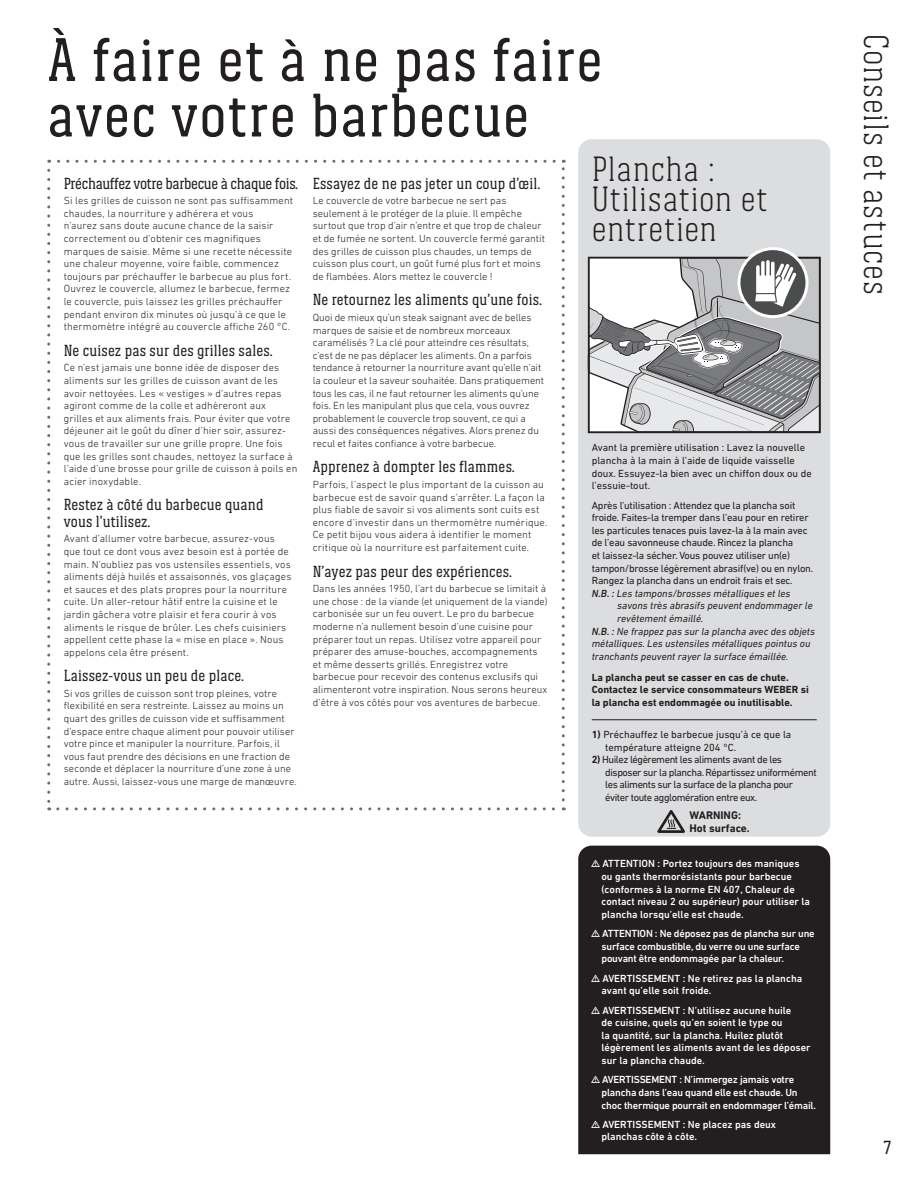
<style>
.page{position:relative;width:918px;height:1188px;background:#fff}
.page>*{position:absolute;margin:0;border:0;box-sizing:border-box;transform-origin:0 0}
.t1{font:63px/55.5px "Weber Serif";letter-spacing:.02em;color:#231f20}
.t2{font:300 36px/30px "Weber Serif";letter-spacing:.02em;color:#231f20}
.t3{font:19.5px "Weber Serif";color:#231f20}
.t4{font:16.5px/16.5px "Weber Serif";letter-spacing:.01em;color:#231f20}
.t5{font:16.5px "Weber Serif";letter-spacing:-.02em;color:#231f20}
.t6{font:700 11.25px/12.8px "DIN Next LT Pro";color:#231f20}
.t7{font:300 10.5px/12.6px "DIN Next LT Pro";letter-spacing:.01em;color:#231f20}
.t8{font:500 10.5px/12.6px "DIN Next LT Pro";color:#fff}
.t9{font:10.5px/12.6px "DIN Next LT Pro";letter-spacing:-.02em;color:#231f20}
.t10{font:500 10.5px/12.6px "DIN Next LT Pro";letter-spacing:-.02em;color:#fff}
.t11{font:10.5px/12.6px "DIN Next LT Pro";color:#231f20}
.t12{font:italic 10.5px "DIN Next LT Pro";color:#231f20}
.t13{font:10.5px/12.6px "DIN Next LT Pro";letter-spacing:-.04em;color:#231f20}
.t14{font:700 10.5px/12.6px "DIN Next LT Pro";color:#231f20}
.s1{font-weight:500;font-style:italic}
.s2{font-style:italic}
.s3{font-weight:500}
.s4{font-weight:700}
</style>
<div class="page">
<svg style="left:47px;top:170px;width:3px;height:640px"></svg>
<svg style="left:58px;top:807px;width:506px;height:3px"></svg>
<svg style="left:562px;top:160px;width:3px;height:640px"></svg>
<svg style="left:49px;top:160px;width:505px;height:3px"></svg>
<div style="left:578px;top:846px;width:252px;height:308px;background:#231f20"></div>
<div style="left:578px;top:139px;width:252px;height:698px;background:#dcdddf;border-radius:14px"></div>
<hr style="left:592px;top:720px;width:225px;height:1px;background:#231f20">
<svg style="left:657px;top:810px;width:28px;height:23px"></svg>
<svg style="left:588px;top:247px;width:233px;height:186px"></svg>
<svg style="left:591px;top:860px;width:9px;height:7px"></svg>
<svg style="left:591px;top:930px;width:9px;height:7px"></svg>
<svg style="left:591px;top:974px;width:9px;height:8px"></svg>
<svg style="left:591px;top:1006px;width:9px;height:8px"></svg>
<svg style="left:591px;top:1076px;width:9px;height:7px"></svg>
<svg style="left:591px;top:1121px;width:9px;height:7px"></svg>
<h1 class="t1" style="left:47px;top:32px;width:557px">À faire et à ne pas faire avec votre barbecue</h1>
<h3 class="t5" style="left:64px;top:174px;width:236px">Préchauffez votre barbecue à chaque fois.</h3>
<p class="t7" style="left:64px;top:194px;width:231px">Si les grilles de cuisson ne sont pas suffisamment chaudes, la nourriture y adhérera et vous<br>n’aurez sans doute aucune chance de la saisir correctement ou d’obtenir ces magnifiques marques de saisie. Même si une recette nécessite une chaleur moyenne, voire faible, commencez toujours par préchauffer le barbecue au plus fort.<br>Ouvrez le couvercle, allumez le barbecue, fermez le couvercle, puis laissez les grilles préchauffer pendant environ dix minutes où jusqu’à ce que le thermomètre intégré au couvercle affiche 260 °C.</p>
<h3 class="t4" style="left:64px;top:342px;width:210px">Ne cuisez pas sur des grilles sales.</h3>
<p class="t7" style="left:64px;top:361px;width:235px">Ce n’est jamais une bonne idée de disposer des aliments sur les grilles de cuisson avant de les avoir nettoyées. Les « vestiges » d’autres repas agiront comme de la colle et adhèreront aux grilles et aux aliments frais. Pour éviter que votre déjeuner ait le goût du dîner d’hier soir, assurez&shy;vous de travailler sur une grille propre. Une fois que les grilles sont chaudes, nettoyez la surface à l’aide d’une brosse pour grille de cuisson à poils en acier inoxydable.</p>
<h3 class="t4" style="left:64px;top:496px;width:201px">Restez à côté du barbecue quand vous l’utilisez.</h3>
<p class="t7" style="left:64px;top:532px;width:229px">Avant d’allumer votre barbecue, assurez-vous que tout ce dont vous avez besoin est à portée de main. N’oubliez pas vos ustensiles essentiels, vos aliments déjà huilés et assaisonnés, vos glaçages et sauces et des plats propres pour la nourriture cuite. Un aller-retour hâtif entre la cuisine et le jardin gâchera votre plaisir et fera courir à vos aliments le risque de brûler. Les chefs cuisiniers appellent cette phase la « mise en place ». Nous appelons cela être présent.</p>
<h3 class="t4" style="left:64px;top:667px;width:182px">Laissez-vous un peu de place.</h3>
<p class="t7" style="left:64px;top:687px;width:235px">Si vos grilles de cuisson sont trop pleines, votre flexibilité en sera restreinte. Laissez au moins un quart des grilles de cuisson vide et suffisamment d’espace entre chaque aliment pour pouvoir utiliser votre pince et manipuler la nourriture. Parfois, il vous faut prendre des décisions en une fraction de seconde et déplacer la nourriture d’une zone à une autre. Aussi, laissez-vous une marge de manœuvre.</p>
<h3 class="t4" style="left:313px;top:175px;width:229px">Essayez de ne pas jeter un coup d’œil.</h3>
<p class="t7" style="left:313px;top:194px;width:234px">Le couvercle de votre barbecue ne sert pas seulement à le protéger de la pluie. Il empêche surtout que trop d’air n’entre et que trop de chaleur et de fumée ne sortent. Un couvercle fermé garantit des grilles de cuisson plus chaudes, un temps de cuisson plus court, un goût fumé plus fort et moins de flambées. Alors mettez le couvercle !</p>
<h3 class="t4" style="left:313px;top:292px;width:231px">Ne retournez les aliments qu’une fois.</h3>
<p class="t7" style="left:313px;top:311px;width:233px">Quoi de mieux qu’un steak saignant avec de belles marques de saisie et de nombreux morceaux caramélisés ? La clé pour atteindre ces résultats, c’est de ne pas déplacer les aliments. On a parfois tendance à retourner la nourriture avant qu’elle n’ait la couleur et la saveur souhaitée. Dans pratiquement tous les cas, il ne faut retourner les aliments qu’une fois. En les manipulant plus que cela, vous ouvrez probablement le couvercle trop souvent, ce qui a aussi des conséquences négatives. Alors prenez du recul et faites confiance à votre barbecue.</p>
<h3 class="t4" style="left:313px;top:459px;width:204px">Apprenez à dompter les flammes.</h3>
<p class="t7" style="left:313px;top:478px;width:236px">Parfois, l’aspect le plus important de la cuisson au barbecue est de savoir quand s’arrêter. La façon la plus fiable de savoir si vos aliments sont cuits est encore d’investir dans un thermomètre numérique.<br>Ce petit bijou vous aidera à identifier le moment critique où la nourriture est parfaitement cuite.</p>
<h3 class="t4" style="left:313px;top:563px;width:201px">N’ayez pas peur des expériences.</h3>
<p class="t7" style="left:313px;top:582px;width:237px">Dans les années 1950, l’art du barbecue se limitait à une chose : de la viande (et uniquement de la viande) carbonisée sur un feu ouvert. Le pro du barbecue moderne n’a nullement besoin d’une cuisine pour préparer tout un repas. Utilisez votre appareil pour préparer des amuse-bouches, accompagnements et même desserts grillés. Enregistrez votre barbecue pour recevoir des contenus exclusifs qui alimenteront votre inspiration. Nous serons heureux d’être à vos côtés pour vos aventures de barbecue.</p>
<h2 class="t2" style="left:592px;top:154px;width:177px">Plancha :<br>Utilisation et entretien</h2>
<p class="t11" style="left:592px;top:441px;width:222px">Avant la première utilisation : Lavez la nouvelle plancha à la main à l’aide de liquide vaisselle doux. Essuyez-la bien avec un chiffon doux ou de l’essuie-tout.</p>
<p class="t9" style="left:592px;top:499px;width:223px">Après l’utilisation : Attendez que la plancha soit froide. Faites-la tremper dans l’eau pour en retirer les particules tenaces puis lavez-la à la main avec de l’eau savonneuse chaude. Rincez la plancha<br>et laissez-la sécher. Vous pouvez utiliser un(e) tampon/brosse légèrement abrasif(ve) ou en nylon.<br>Rangez la plancha dans un endroit frais et sec.<br><span class="s1">N.B. :</span> <span class="s2">Les tampons/brosses métalliques et les</span></p>
<p class="t12" style="left:617px;top:600px;width:197px">savons très abrasifs peuvent endommager le</p>
<p class="t12" style="left:617px;top:612px;width:88px">revêtement émaillé.</p>
<p class="t12" style="left:592px;top:625px;width:225px"><span class="s3">N.B. :</span> Ne frappez pas sur la plancha avec des objets</p>
<p class="t12" style="left:592px;top:638px;width:220px">métalliques. Les ustensiles métalliques pointus ou</p>
<p class="t12" style="left:592px;top:650px;width:198px">tranchants peuvent rayer la surface émaillée.</p>
<p class="t14" style="left:592px;top:671px;width:219px">La plancha peut se casser en cas de chute.<br>Contactez le service consommateurs WEBER si la plancha est endommagée ou inutilisable.</p>
<p class="t11" style="left:605px;top:728px;width:188px;text-indent:-14px"><span class="s4">1)</span> Préchauffez le barbecue jusqu’à ce que la température atteigne 204 °C.</p>
<p class="t13" style="left:605px;top:753px;width:213px;text-indent:-14px"><span class="s4">2)</span> Huilez légèrement les aliments avant de les disposer sur la plancha. Répartissez uniformément les aliments sur la surface de la plancha pour éviter toute agglomération entre eux.</p>
<p class="t6" style="left:690px;top:809px;width:62px">WARNING:<br>Hot surface.</p>
<p class="t8" style="left:602px;top:857px;width:210px">ATTENTION : Portez toujours des maniques ou gants thermorésistants pour barbecue (conformes à la norme EN 407, Chaleur de contact niveau 2 ou supérieur) pour utiliser la plancha lorsqu’elle est chaude.</p>
<p class="t10" style="left:602px;top:927px;width:215px">ATTENTION : Ne déposez pas de plancha sur une surface combustible, du verre ou une surface pouvant être endommagée par la chaleur.</p>
<p class="t8" style="left:602px;top:972px;width:202px">AVERTISSEMENT : Ne retirez pas la plancha avant qu’elle soit froide.</p>
<p class="t8" style="left:602px;top:1004px;width:211px">AVERTISSEMENT : N’utilisez aucune huile<br>de cuisine, quels qu’en soient le type ou<br>la quantité, sur la plancha. Huilez plutôt légèrement les aliments avant de les déposer sur la plancha chaude.</p>
<p class="t10" style="left:602px;top:1073px;width:216px">AVERTISSEMENT : N’immergez jamais votre plancha dans l’eau quand elle est chaude. Un choc thermique pourrait en endommager l’émail.</p>
<p class="t8" style="left:602px;top:1118px;width:176px">AVERTISSEMENT : Ne placez pas deux planchas côte à côte.</p>
<h2 class="t2" style="left:891px;top:34px;width:262px;rotate:90deg">Conseils et astuces</h2>
<h3 class="t3" style="left:884px;top:1137px;width:9px">7</h3>
</div>
